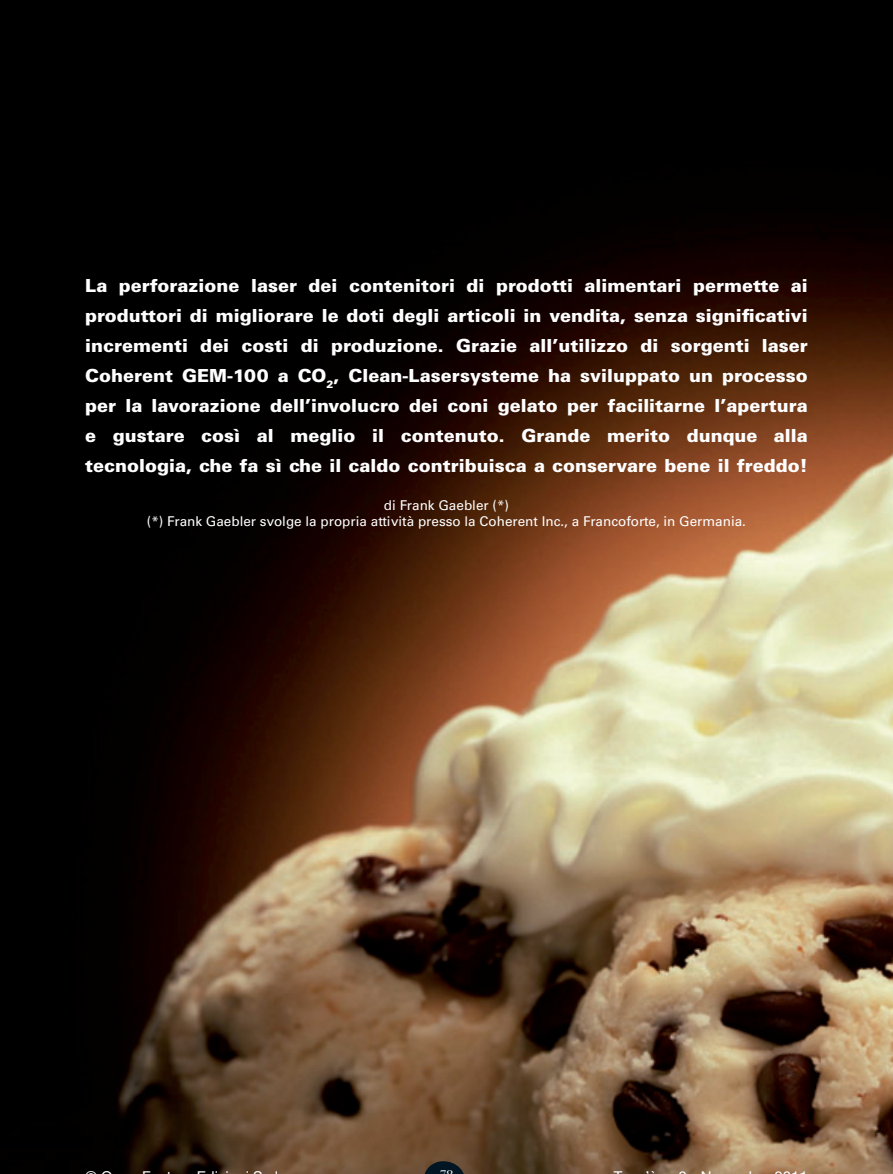
<style>
.page{position:relative;width:893px;height:1174px;background:#fff}
.page>*{position:absolute;margin:0;border:0;box-sizing:border-box;transform-origin:0 0}
.t1{font:900 18px/30px "Univers LT Std";color:#fff;text-align:justify}
.t2{font:15px "Helvetica Neue";color:#fff}
.t3{font:13.5px/16.2px "Univers LT Std";color:#fff;text-align:center}
</style>
<div class="page">
<img style="left:0;top:0;width:893px;height:1174px">
<svg style="left:424px;top:1161px;width:43px;height:13px"></svg>
<p class="t1" style="left:85px;top:271px;width:724px">La perforazione laser dei contenitori di prodotti alimentari permette ai produttori di migliorare le doti degli articoli in vendita, senza significativi incrementi dei costi di produzione. Grazie all’utilizzo di sorgenti laser Coherent GEM-100 a CO<sub>2</sub>, Clean-Lasersysteme ha sviluppato un processo per la lavorazione dell’involucro dei coni gelato per facilitarne l’apertura e gustare così al meglio il contenuto. Grande merito dunque alla tecnologia, che fa sì che il caldo contribuisca a conservare bene il freddo!</p>
<p class="t3" style="left:147px;top:497px;width:601px">di Frank Gaebler (*)<br>(*) Frank Gaebler svolge la propria attività presso la Coherent Inc., a Francoforte, in Germania.</p>
<p class="t2" style="left:645px;top:1170px;width:6px">’</p>
</div>
